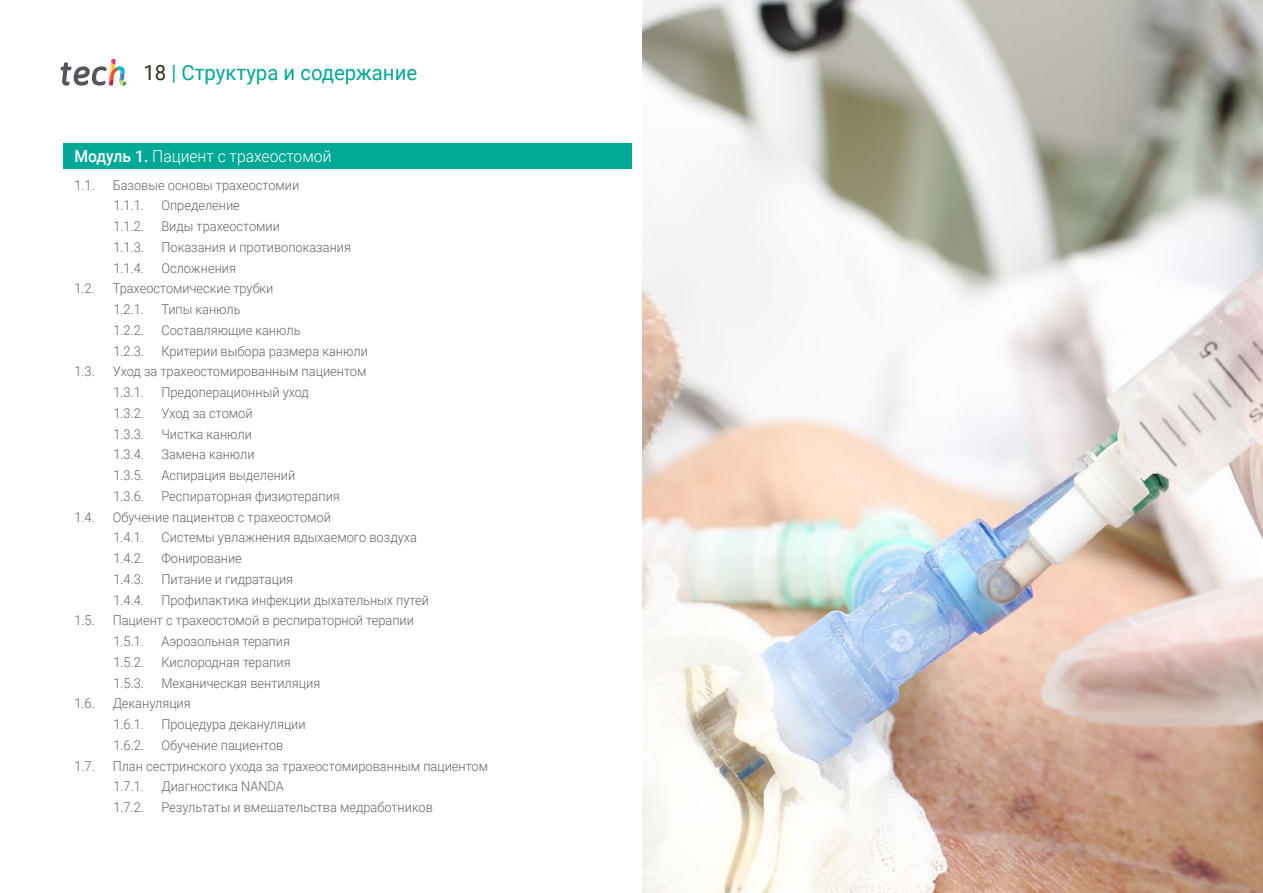
<style>
.page{position:relative;width:1263px;height:893px;background:#fff}
.page>*{position:absolute;margin:0;border:0;box-sizing:border-box;transform-origin:0 0}
.t1{font:21px "Roboto";color:#00a996}
.t2{font:300 16.5px "Roboto";color:#fff;scale:.95 1}
.t3{font:300 13.5px/20.7px "Roboto";color:#61646a;scale:.95 1}
.s1{color:#312e20}
.s2{font-weight:500}
</style>
<div class="page">
<div style="left:63px;top:144px;width:568px;height:25px;background:#00a996"></div>
<img style="left:642px;top:0;width:621px;height:893px">
<svg style="left:61px;top:59px;width:65px;height:27px"></svg>
<h1 class="t1" style="left:144px;top:57px;width:275px"><span class="s1">18</span> | Структура и содержание</h1>
<p class="t2" style="left:74px;top:145px;width:272px"><span class="s2">Модуль 1.</span> Пациент с трахеостомой</p>
<p class="t3" style="left:74px;top:174px;width:23px">1.1.</p>
<p class="t3" style="left:113px;top:174px;width:198px">Базовые основы трахеостомии<br>1.1.1.</p>
<p class="t3" style="left:161px;top:195px;width:84px">Определение</p>
<p class="t3" style="left:113px;top:215px;width:34px">1.1.2.</p>
<p class="t3" style="left:161px;top:215px;width:126px">Виды трахеостомии</p>
<p class="t3" style="left:113px;top:236px;width:34px">1.1.3.</p>
<p class="t3" style="left:161px;top:236px;width:201px">Показания и противопоказания</p>
<p class="t3" style="left:113px;top:257px;width:34px">1.1.4.</p>
<p class="t3" style="left:161px;top:257px;width:80px">Осложнения</p>
<p class="t3" style="left:74px;top:278px;width:23px">1.2.</p>
<p class="t3" style="left:113px;top:278px;width:171px">Трахеостомические трубки<br>1.2.1.</p>
<p class="t3" style="left:161px;top:298px;width:85px">Типы канюль</p>
<p class="t3" style="left:113px;top:319px;width:34px">1.2.2.</p>
<p class="t3" style="left:161px;top:319px;width:148px">Составляющие канюль</p>
<p class="t3" style="left:113px;top:340px;width:34px">1.2.3.</p>
<p class="t3" style="left:161px;top:340px;width:219px">Критерии выбора размера канюли</p>
<p class="t3" style="left:74px;top:361px;width:23px">1.3.</p>
<p class="t3" style="left:113px;top:361px;width:269px">Уход за трахеостомированным пациентом<br>1.3.1.</p>
<p class="t3" style="left:161px;top:381px;width:157px">Предоперационный уход</p>
<p class="t3" style="left:113px;top:402px;width:34px">1.3.2.</p>
<p class="t3" style="left:161px;top:402px;width:98px">Уход за стомой</p>
<p class="t3" style="left:113px;top:423px;width:34px">1.3.3.</p>
<p class="t3" style="left:161px;top:423px;width:97px">Чистка канюли</p>
<p class="t3" style="left:113px;top:444px;width:34px">1.3.4.</p>
<p class="t3" style="left:161px;top:444px;width:100px">Замена канюли</p>
<p class="t3" style="left:113px;top:464px;width:34px">1.3.5.</p>
<p class="t3" style="left:161px;top:464px;width:142px">Аспирация выделений</p>
<p class="t3" style="left:113px;top:485px;width:34px">1.3.6.</p>
<p class="t3" style="left:161px;top:485px;width:189px">Респираторная физиотерапия</p>
<p class="t3" style="left:74px;top:506px;width:23px">1.4.</p>
<p class="t3" style="left:113px;top:506px;width:231px">Обучение пациентов с трахеостомой<br>1.4.1.</p>
<p class="t3" style="left:161px;top:527px;width:270px">Системы увлажнения вдыхаемого воздуха</p>
<p class="t3" style="left:113px;top:547px;width:34px">1.4.2.</p>
<p class="t3" style="left:161px;top:547px;width:86px">Фонирование</p>
<p class="t3" style="left:113px;top:568px;width:34px">1.4.3.</p>
<p class="t3" style="left:161px;top:568px;width:140px">Питание и гидратация</p>
<p class="t3" style="left:113px;top:589px;width:34px">1.4.4.</p>
<p class="t3" style="left:161px;top:589px;width:283px">Профилактика инфекции дыхательных путей</p>
<p class="t3" style="left:74px;top:610px;width:23px">1.5.</p>
<p class="t3" style="left:113px;top:610px;width:319px">Пациент с трахеостомой в респираторной терапии<br>1.5.1.</p>
<p class="t3" style="left:161px;top:630px;width:137px">Аэрозольная терапия</p>
<p class="t3" style="left:113px;top:651px;width:34px">1.5.2.</p>
<p class="t3" style="left:161px;top:651px;width:137px">Кислородная терапия</p>
<p class="t3" style="left:113px;top:672px;width:34px">1.5.3.</p>
<p class="t3" style="left:161px;top:672px;width:169px">Механическая вентиляция</p>
<p class="t3" style="left:74px;top:693px;width:23px">1.6.</p>
<p class="t3" style="left:113px;top:693px;width:84px">Декануляция<br>1.6.1.</p>
<p class="t3" style="left:161px;top:713px;width:153px">Процедура декануляции</p>
<p class="t3" style="left:113px;top:734px;width:34px">1.6.2.</p>
<p class="t3" style="left:161px;top:734px;width:130px">Обучение пациентов</p>
<p class="t3" style="left:74px;top:755px;width:23px">1.7.</p>
<p class="t3" style="left:113px;top:755px;width:397px">План сестринского ухода за трахеостомированным пациентом<br>1.7.1.</p>
<p class="t3" style="left:161px;top:776px;width:130px">Диагностика NANDA</p>
<p class="t3" style="left:113px;top:796px;width:34px">1.7.2.</p>
<p class="t3" style="left:161px;top:796px;width:287px">Результаты и вмешательства медработников</p>
</div>
